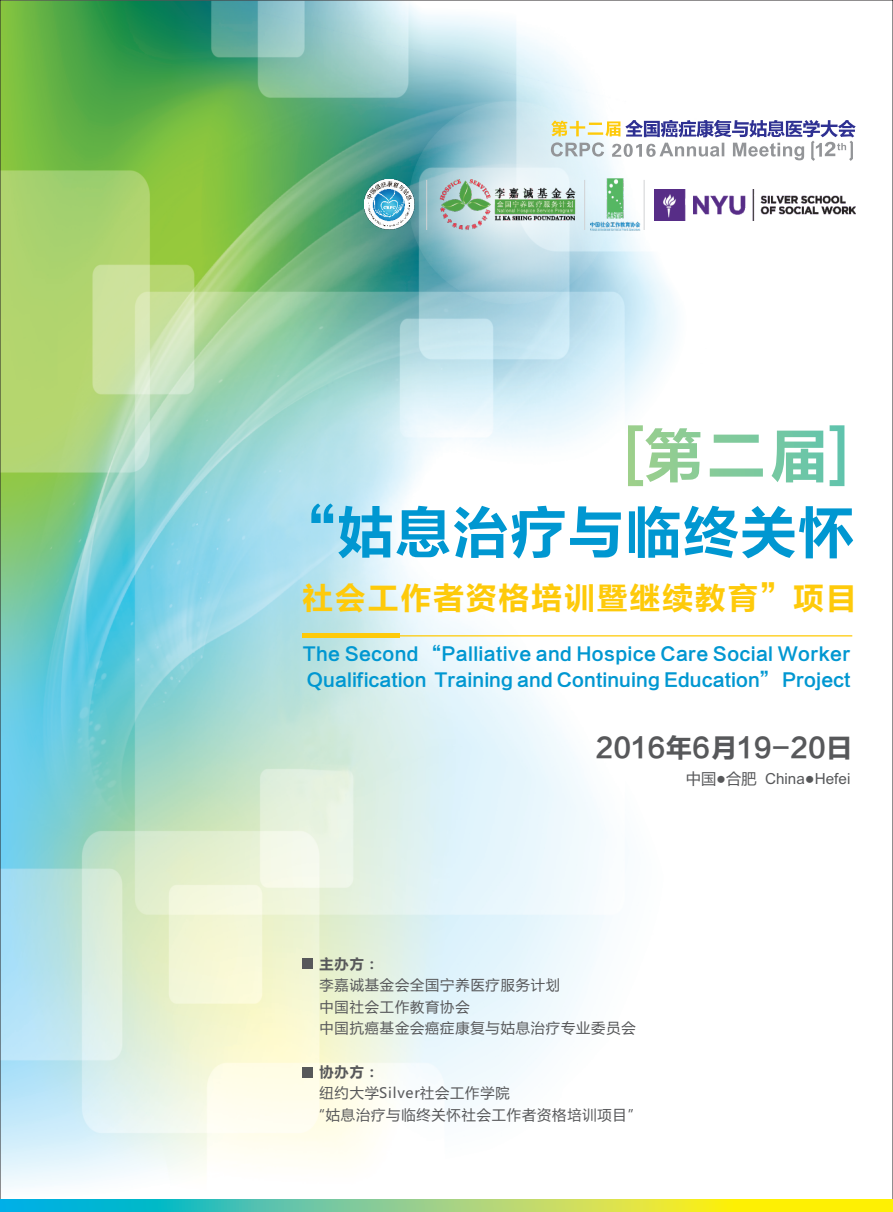
<style>
.page{position:relative;width:893px;height:1212px;background:#fff}
.page>*{position:absolute;margin:0;border:0;box-sizing:border-box;transform-origin:0 0}
.t1{font:57.3px "FZLTCHK GBK1 0";letter-spacing:.005em;color:#0097d1}
.t2{font:31.65px "FZLTCHK GBK1 0";letter-spacing:.035em;color:#feca0a}
.t3{font:27px "FZLTCHK GBK1 0";color:#57585a}
.t4{font:18px/26.2px "FZLTCHK GBK1 0";letter-spacing:.01em;color:#0097d1}
.t5{font:15.3px "Arial";color:#57585a}
.t6{font:14.25px/21.6px "Microsoft Ya Hei";letter-spacing:.06em;color:#57585a}
.t7{font:700 14.25px "Microsoft Ya Hei";letter-spacing:.06em;color:#57585a}
.s1{font-family:"Microsoft Ya Hei"}
</style>
<div class="page">
<img style="left:2px;top:2px;width:818px;height:1186px">
<svg style="left:0;top:1199px;width:893px;height:13px"></svg>
<div style="left:302px;top:958px;width:11px;height:11px;background:#57585a"></div>
<div style="left:302px;top:1067px;width:11px;height:10px;background:#57585a"></div>
<svg style="left:627px;top:424px;width:217px;height:63px"></svg>
<div style="left:302px;top:633px;width:98px;height:5px;background:#feca0a"></div>
<hr style="left:383px;top:635px;width:469px;height:1px;background:#feca0a">
<svg style="left:409px;top:101px;width:203px;height:203px"></svg>
<img style="left:436px;top:174px;width:144px;height:60px">
<img style="left:364px;top:180px;width:50px;height:50px">
<hr style="left:426px;top:180px;width:1px;height:50px;background:#d1d2d4">
<img style="left:590px;top:178px;width:51px;height:54px">
<hr style="left:584px;top:180px;width:1px;height:50px;background:#d1d2d4">
<hr style="left:644px;top:180px;width:1px;height:50px;background:#d1d2d4">
<img style="left:654px;top:189px;width:202px;height:31px">
<svg style="left:551px;top:120px;width:305px;height:41px"></svg>
<h1 class="t1" style="left:279px;top:501px;width:577px">“姑息治疗与临终关怀</h1>
<h2 class="t2" style="left:302px;top:581px;width:557px">社会工作者资格培训暨继续教育”项目</h2>
<p class="t4" style="left:303px;top:641px;width:549px">The Second “Palliative and Hospice Care Social Worker<br>Qualification Training and Continuing Education” Project</p>
<h3 class="t3" style="left:596px;top:733px;width:259px">2016年6月19-20日</h3>
<p class="t5" style="left:686px;top:773px;width:166px"><span class="s1">中国●合肥</span> China<span class="s1">●</span>Hefei</p>
<p class="t7" style="left:320px;top:957px;width:61px">主办方：</p>
<p class="t6" style="left:320px;top:975px;width:318px">李嘉诚基金会全国宁养医疗服务计划<br>中国社会工作教育协会<br>中国抗癌基金会癌症康复与姑息治疗专业委员会</p>
<p class="t7" style="left:320px;top:1065px;width:61px">协办方：</p>
<p class="t6" style="left:311px;top:1083px;width:333px;text-indent:9px">纽约大学Silver社会工作学院<br>“姑息治疗与临终关怀社会工作者资格培训项目”</p>
</div>
